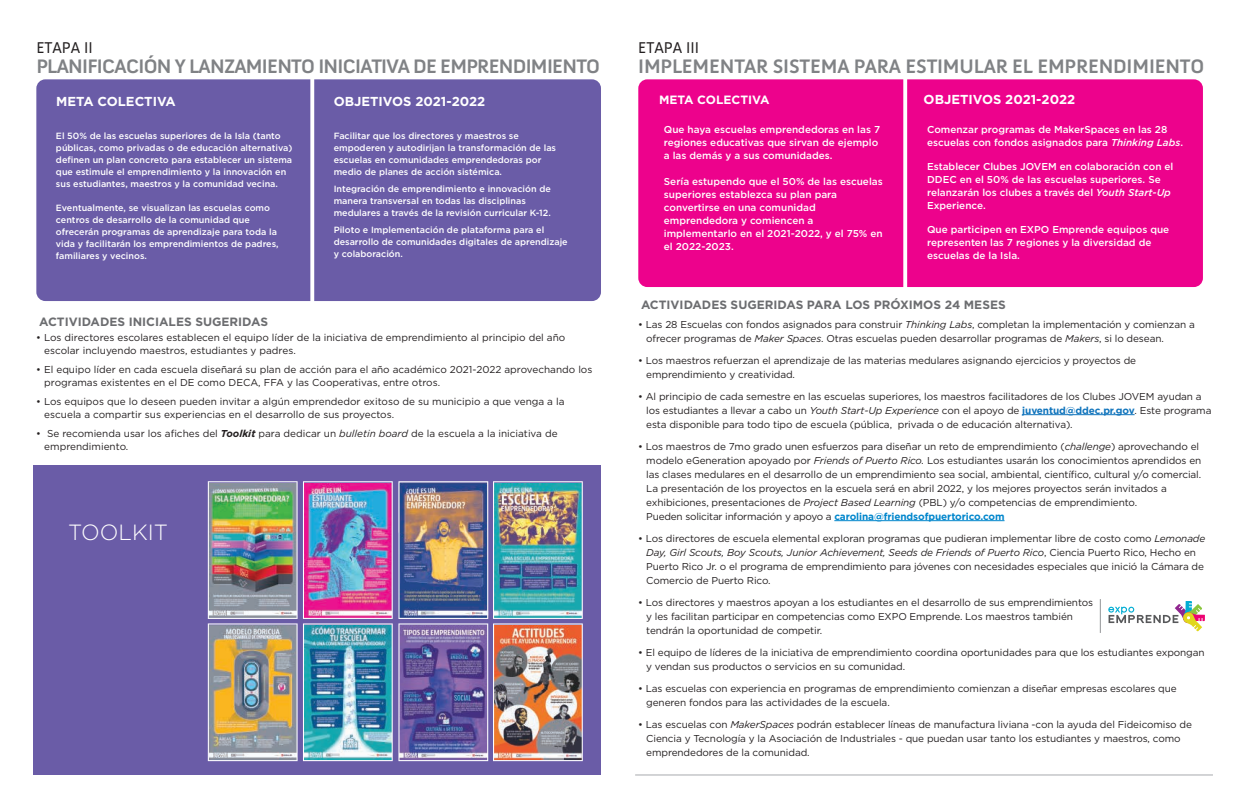
<style>
.page{position:relative;width:1242px;height:810px;background:#fff}
.page>*{position:absolute;margin:0;border:0;box-sizing:border-box;transform-origin:0 0}
.t1{font:300 22px "Gotham";color:#fff}
.t2{font:700 20px "Anivers";letter-spacing:-.035em;color:#808285}
.t3{font:700 20px "Anivers";letter-spacing:-.01em;color:#808285}
.t4{font:16px "Anivers";color:#231f20}
.t5{font:700 13px "Gotham";color:#fff}
.t6{font:700 12px "Gotham";color:#6c6d70}
.t7{font:700 12px "Gotham";color:#fff}
.t8{font:10px/14px "Gotham";letter-spacing:-.01em;color:#231f20}
.t9{font:500 10px/13px "Gotham";color:#fff}
.t10{font:500 9px/12px "Gotham";color:#fff}
.s1{font-weight:700;font-style:italic}
.s2{font-style:italic}
.s3{font-weight:700;color:#1074bc}
.s4{font-weight:700;color:#0086cc}
</style>
<div class="page">
<div style="left:33px;top:466px;width:568px;height:309px;background:#6a5ca7"></div>
<img style="left:398px;top:465px;width:90px;height:1px">
<img style="left:208px;top:481px;width:375px;height:280px">
<div style="left:36px;top:79px;width:274px;height:222px;background:#6a5ca7"></div>
<div style="left:314px;top:79px;width:287px;height:222px;background:#6a5ca7"></div>
<div style="left:638px;top:79px;width:265px;height:208px;background:#ed028c"></div>
<hr style="left:1022px;top:414px;width:113px;height:1px;background:#1074bc">
<hr style="left:834px;top:520px;width:171px;height:1px;background:#0086cc">
<div style="left:907px;top:79px;width:296px;height:208px;background:#ed028c"></div>
<svg style="left:1108px;top:601px;width:97px;height:30px"></svg>
<hr style="left:1100px;top:599px;width:1px;height:34px;background:#939598">
<hr style="left:635px;top:774px;width:578px;height:1px;background:#a8a9ad">
<h3 class="t4" style="left:36px;top:39px;width:58px">ETAPA II</h3>
<h2 class="t2" style="left:36px;top:55px;width:565px">PLANIFICACIÓN Y LANZAMIENTO INICIATIVA DE EMPRENDIMIENTO</h2>
<h3 class="t5" style="left:56px;top:92px;width:121px">META COLECTIVA</h3>
<h3 class="t5" style="left:334px;top:93px;width:153px">OBJETIVOS 2021-2022</h3>
<p class="t10" style="left:56px;top:129px;width:238px">El 50% de las escuelas superiores de la Isla (tanto públicas, como privadas o de educación alternativa) definen un plan concreto para establecer un sistema que estimule el emprendimiento y la innovación en sus estudiantes, maestros y la comunidad vecina.</p>
<p class="t10" style="left:56px;top:201px;width:224px">Eventualmente, se visualizan las escuelas como centros de desarrollo de la comunidad que ofrecerán programas de aprendizaje para toda la vida y facilitarán los emprendimientos de padres, familiares y vecinos.</p>
<p class="t10" style="left:334px;top:129px;width:224px">Facilitar que los directores y maestros se empoderen y autodirijan la transformación de las escuelas en comunidades emprendedoras por medio de planes de acción sistémica.</p>
<p class="t10" style="left:334px;top:182px;width:219px">Integración de emprendimiento e innovación de manera transversal en todas las disciplinas medulares a través de la revisión curricular K-12.</p>
<p class="t10" style="left:334px;top:223px;width:236px">Piloto e Implementación de plataforma para el desarrollo de comunidades digitales de aprendizaje y colaboración.</p>
<p class="t6" style="left:39px;top:313px;width:230px">ACTIVIDADES INICIALES SUGERIDAS</p>
<p class="t8" style="left:44px;top:330px;width:523px;line-height:13px;text-indent:-8px">• Los directores escolares establecen el equipo líder de la iniciativa de emprendimiento al principio del año escolar incluyendo maestros, estudiantes y padres.</p>
<p class="t8" style="left:44px;top:362px;width:550px;line-height:13px;text-indent:-8px">• El equipo líder en cada escuela diseñará su plan de acción para el año académico 2021-2022 aprovechando los programas existentes en el DE como DECA, FFA y las Cooperativas, entre otros.</p>
<p class="t8" style="left:44px;top:394px;width:522px;line-height:13px;text-indent:-8px">• Los equipos que lo deseen pueden invitar a algún emprendedor exitoso de su municipio a que venga a la escuela a compartir sus experiencias en el desarrollo de sus proyectos.</p>
<p class="t8" style="left:44px;top:426px;width:515px;line-height:13px;text-indent:-8px">• Se recomienda usar los afiches del <span class="s1">Toolkit</span> para dedicar un <span class="s2">bulletin board</span> de la escuela a la iniciativa de emprendimiento.</p>
<h1 class="t1" style="left:68px;top:518px;width:102px">TOOLKIT</h1>
<h3 class="t4" style="left:638px;top:39px;width:62px">ETAPA III</h3>
<h2 class="t3" style="left:638px;top:55px;width:568px">IMPLEMENTAR SISTEMA PARA ESTIMULAR EL EMPRENDIMIENTO</h2>
<p class="t7" style="left:659px;top:91px;width:112px">META COLECTIVA</p>
<h3 class="t5" style="left:924px;top:91px;width:153px">OBJETIVOS 2021-2022</h3>
<p class="t9" style="left:664px;top:123px;width:218px">Que haya escuelas emprendedoras en las 7 regiones educativas que sirvan de ejemplo a las demás y a sus comunidades.</p>
<p class="t9" style="left:664px;top:175px;width:220px">Sería estupendo que el 50% de las escuelas superiores establezca su plan para convertirse en una comunidad emprendedora y comiencen a implementarlo en el 2021-2022, y el 75% en el 2022-2023.</p>
<p class="t9" style="left:927px;top:123px;width:258px">Comenzar programas de MakerSpaces en las 28 escuelas con fondos asignados para <span class="s2">Thinking Labs</span>.</p>
<p class="t9" style="left:927px;top:160px;width:248px">Establecer Clubes JOVEM en colaboración con el DDEC en el 50% de las escuelas superiores. Se relanzarán los clubes a través del <span class="s2">Youth Start-Up </span>Experience.</p>
<p class="t9" style="left:927px;top:223px;width:244px">Que participen en EXPO Emprende equipos que representen las 7 regiones y la diversidad de escuelas de la Isla.</p>
<p class="t6" style="left:641px;top:297px;width:366px">ACTIVIDADES SUGERIDAS PARA LOS PRÓXIMOS 24 MESES</p>
<p class="t8" style="left:646px;top:317px;width:550px;text-indent:-8px">• Las 28 Escuelas con fondos asignados para construir <span class="s2">Thinking Labs</span>, completan la implementación y comienzan a ofrecer programas de <span class="s2">Maker Spaces</span>. Otras escuelas pueden desarrollar programas de <span class="s2">Makers</span>, si lo desean.</p>
<p class="t8" style="left:646px;top:353px;width:491px;text-indent:-8px">• Los maestros refuerzan el aprendizaje de las materias medulares asignando ejercicios y proyectos de emprendimiento y creatividad.</p>
<p class="t8" style="left:646px;top:389px;width:567px;text-indent:-8px">• Al principio de cada semestre en las escuelas superiores, los maestros facilitadores de los Clubes JOVEM ayudan a los estudiantes a llevar a cabo un <span class="s2">Youth Start-Up Experience</span> con el apoyo de <span class="s3">juventud@ddec.pr.gov</span>. Este programa esta disponible para todo tipo de escuela (pública, privada o de educación alternativa).</p>
<p class="t8" style="left:646px;top:439px;width:557px;text-indent:-8px">• Los maestros de 7mo grado unen esfuerzos para diseñar un reto de emprendimiento (<span class="s2">challenge</span>) aprovechando el modelo eGeneration apoyado por <span class="s2">Friends of Puerto Rico.</span> Los estudiantes usarán los conocimientos aprendidos en las clases medulares en el desarrollo de un emprendimiento sea social, ambiental, científico, cultural y/o comercial.<br>La presentación de los proyectos en la escuela será en abril 2022, y los mejores proyectos serán invitados a exhibiciones, presentaciones de <span class="s2">Project Based Learning</span> (PBL) y/o competencias de emprendimiento.<br>Pueden solicitar información y apoyo a <span class="s4">carolina@friendsofpuertorico.com</span></p>
<p class="t8" style="left:646px;top:531px;width:561px;text-indent:-8px">• Los directores de escuela elemental exploran programas que pudieran implementar libre de costo como <span class="s2">Lemonade Day, Girl Scouts, Boy Scouts, Junior Achievement, Seeds de Friends of Puerto Rico</span>, Ciencia Puerto Rico, Hecho en Puerto Rico Jr. o el programa de emprendimiento para jóvenes con necesidades especiales que inició la Cámara de Comercio de Puerto Rico.</p>
<p class="t8" style="left:646px;top:595px;width:448px;text-indent:-8px">• Los directores y maestros apoyan a los estudiantes en el desarrollo de sus emprendimientos y les facilitan participar en competencias como EXPO Emprende. Los maestros también tendrán la oportunidad de competir.</p>
<p class="t8" style="left:646px;top:645px;width:560px;text-indent:-8px">• El equipo de líderes de la iniciativa de emprendimiento coordina oportunidades para que los estudiantes expongan y vendan sus productos o servicios en su comunidad.</p>
<p class="t8" style="left:646px;top:681px;width:532px;text-indent:-8px">• Las escuelas con experiencia en programas de emprendimiento comienzan a diseñar empresas escolares que generen fondos para las actividades de la escuela.</p>
<p class="t8" style="left:646px;top:717px;width:547px;text-indent:-8px">• Las escuelas con <span class="s2">MakerSpaces</span> podrán establecer líneas de manufactura liviana -con la ayuda del Fideicomiso de<br>Ciencia y Tecnología y la Asociación de Industriales - que puedan usar tanto los estudiantes y maestros, como emprendedores de la comunidad.</p>
</div>
